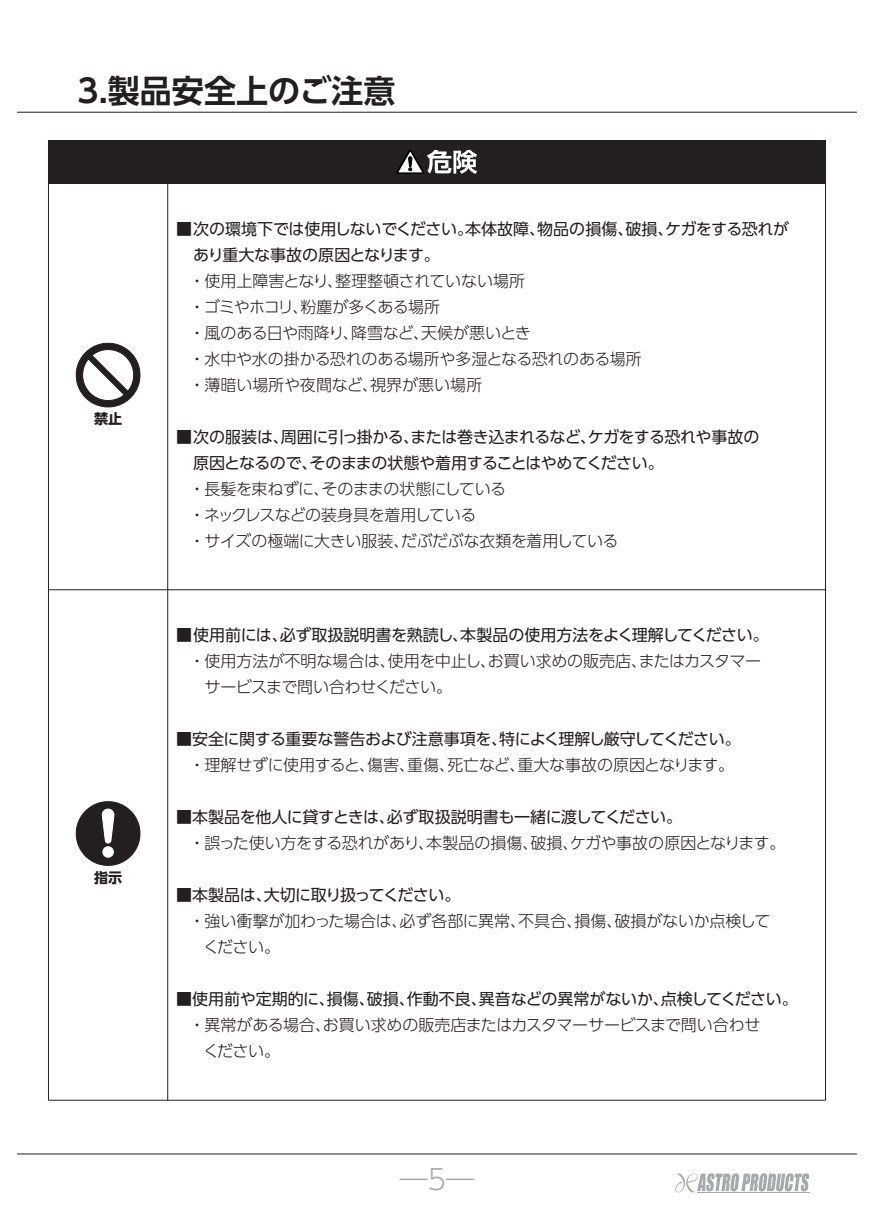
<style>
.page{position:relative;width:874px;height:1225px;background:#fff}
.page>*{position:absolute;margin:0;border:0;box-sizing:border-box;transform-origin:0 0}
.t1{font:700 32px "UD Shin Go Pr 6 De";color:#231f20}
.t2{font:300 28px "UD Shin Go Pr 6";color:#a8a9ad}
.t3{font:300 16px/26px "UD Shin Go Pr 6";letter-spacing:-.02em;color:#231f20}
.t4{font:16px/26px "UD Shin Go Pr 6";letter-spacing:-.025em;color:#231f20}
.t5{font:16px "UD Shin Go Pr 6";letter-spacing:-.005em;color:#231f20}
.t6{font:700 14px "UD Shin Go Pr 6";color:#231f20}
</style>
<div class="page">
<hr style="left:17px;top:1153px;width:839px;height:1px;background:#231f20">
<svg style="left:675px;top:1173px;width:133px;height:20px"></svg>
<hr style="left:696px;top:1192px;width:113px;height:1px;background:#a8a9ad">
<hr style="left:17px;top:112px;width:839px;height:1px;background:#231f20">
<hr style="left:48px;top:141px;width:1px;height:959px;background:#231f20">
<hr style="left:48px;top:1099px;width:777px;height:1px;background:#231f20">
<hr style="left:824px;top:141px;width:1px;height:959px;background:#231f20">
<hr style="left:167px;top:141px;width:1px;height:959px;background:#231f20">
<hr style="left:48px;top:589px;width:777px;height:1px;background:#231f20">
<svg style="left:76px;top:343px;width:64px;height:64px"></svg>
<svg style="left:76px;top:801px;width:64px;height:64px"></svg>
<div style="left:48px;top:140px;width:777px;height:43px;background:#231f20"></div>
<svg style="left:396px;top:150px;width:81px;height:24px"></svg>
<h1 class="t1" style="left:77px;top:65px;width:319px">3.製品安全上のご注意</h1>
<p class="t6" style="left:94px;top:408px;width:29px">禁止</p>
<p class="t6" style="left:94px;top:866px;width:29px">指示</p>
<p class="t4" style="left:193px;top:215px;width:597px;text-indent:-17px">■ 次の環境下では使用しないでください。本体故障、物品の損傷、破損、ケガをする恐れがあり重大な事故の原因となります。</p>
<p class="t3" style="left:189px;top:267px;width:454px">・ 使用上障害となり、整理整頓されていない場所<br>・ ゴミやホコリ、粉塵が多くある場所<br>・ 風のある日や雨降り、降雪など、天候が悪いとき<br>・ 水中や水の掛かる恐れのある場所や多湿となる恐れのある場所・ 薄暗い場所や夜間など、視界が悪い場所</p>
<p class="t4" style="left:193px;top:423px;width:567px;text-indent:-17px">■ 次の服装は、周囲に引っ掛かる、または巻き込まれるなど、ケガをする恐れや事故の原因となるので、そのままの状態や着用することはやめてください。</p>
<p class="t3" style="left:189px;top:475px;width:430px">・ 長髪を束ねずに、そのままの状態にしている<br>・ ネックレスなどの装身具を着用している<br>・ サイズの極端に大きい服装、だぶだぶな衣類を着用している</p>
<p class="t5" style="left:176px;top:622px;width:594px">■ 使用前には、必ず取扱説明書を熟読し、本製品の使用方法をよく理解してください。</p>
<p class="t3" style="left:204px;top:647px;width:558px;text-indent:-15px">・ 使用方法が不明な場合は、使用を中止し、お買い求めの販売店、またはカスタマーサービスまで問い合わせください。</p>
<p class="t4" style="left:176px;top:725px;width:566px">■安全に関する重要な警告および注意事項を、特によく理解し厳守してください。</p>
<p class="t3" style="left:189px;top:751px;width:546px">・ 理解せずに使用すると、傷害、重傷、死亡など、重大な事故の原因となります。</p>
<p class="t4" style="left:176px;top:803px;width:507px">■本製品を他人に貸すときは、必ず取扱説明書も一緒に渡してください。</p>
<p class="t3" style="left:189px;top:829px;width:597px">・ 誤った使い方をする恐れがあり、本製品の損傷、破損、ケガや事故の原因となります。</p>
<p class="t4" style="left:176px;top:881px;width:286px">■本製品は、大切に取り扱ってください。</p>
<p class="t3" style="left:203px;top:907px;width:568px;text-indent:-14px">・ 強い衝撃が加わった場合は、必ず各部に異常、不具合、損傷、破損がないか点検してください。</p>
<p class="t5" style="left:176px;top:986px;width:623px">■使用前や定期的に、損傷、破損、作動不良、異音などの異常がないか、点検してください。</p>
<p class="t3" style="left:203px;top:1011px;width:558px;text-indent:-14px">・ 異常がある場合、お買い求めの販売店またはカスタマーサービスまで問い合わせください。</p>
<h2 class="t2" style="left:399px;top:1156px;width:76px">―5―</h2>
</div>
